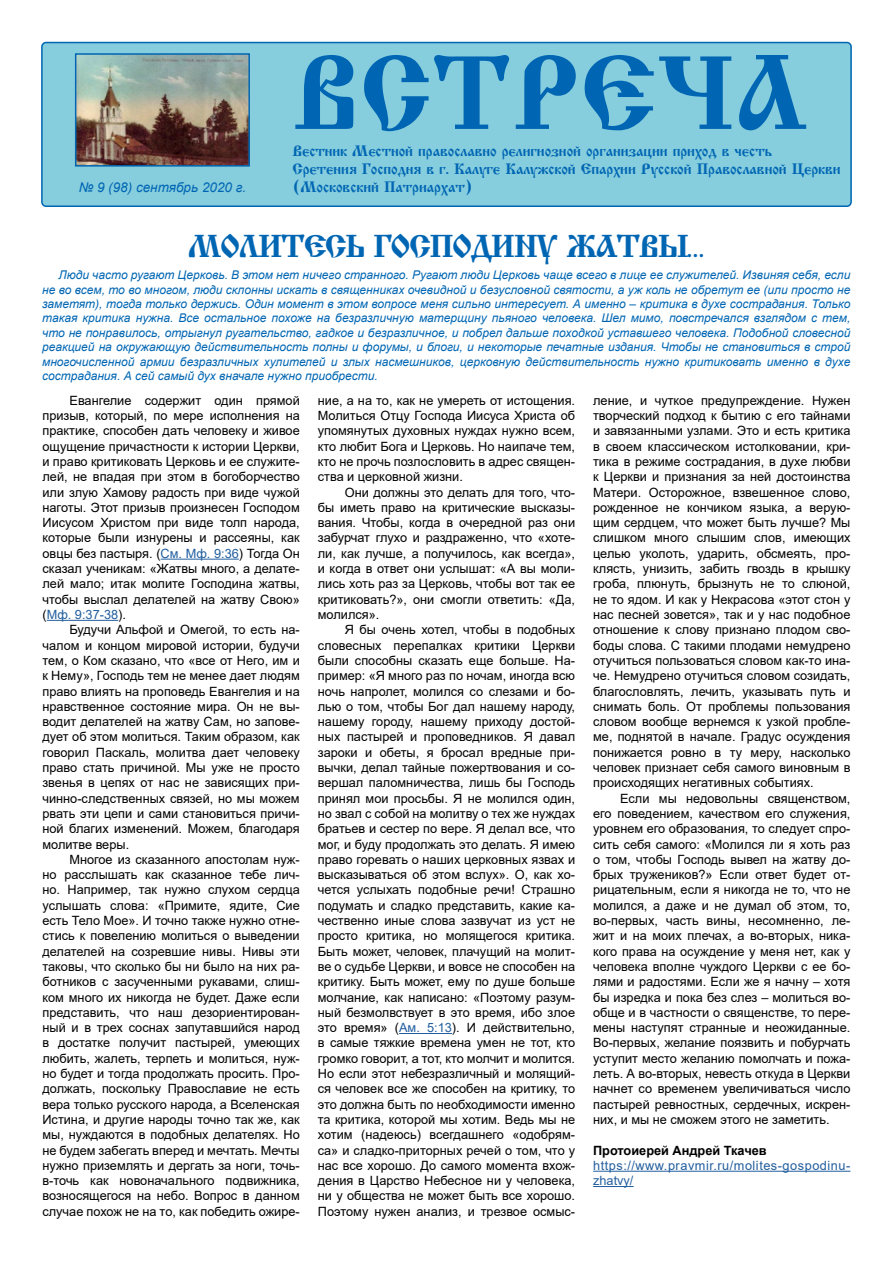
<style>
.page{position:relative;width:893px;height:1263px;background:#fff}
.page>*{position:absolute;margin:0;border:0;box-sizing:border-box;transform-origin:0 0}
.t1{font:103.5px "Izhitsa";color:#0066b3}
.t2{font:31.5px "Izhitsa";letter-spacing:-.05em;color:#0066b3}
.t3{font:15px/18px "Izhitsa";letter-spacing:-.01em;color:#0066b3}
.t4{font:italic 13.5px "Arial";color:#0066b3}
.t5{font:12.75px/15.3px "Arial";color:#000;text-align:justify}
.t6{font:12.75px/15.3px "Arial";letter-spacing:.04em;color:#215e9e}
.t7{font:700 12.75px "Arial";color:#000}
.t8{font:italic 12px/14.4px "Arial";color:#0066b3;text-align:justify}
.s1{font-family:"Geometria"}
.s2{color:#215e9e}
</style>
<div class="page">
<div style="left:42px;top:43px;width:809px;height:163px;background:#86cddd;border-radius:4px"></div>
<div style="left:41px;top:42px;width:811px;height:165px;border:2px solid #0066b3;border-radius:4px"></div>
<img style="left:78px;top:56px;width:169px;height:108px">
<div style="left:75px;top:53px;width:175px;height:114px;border:2px solid #0066b3"></div>
<hr style="left:161px;top:559px;width:78px;height:1px;background:#215e9e">
<hr style="left:47px;top:620px;width:71px;height:1px;background:#215e9e">
<hr style="left:399px;top:1033px;width:53px;height:1px;background:#215e9e">
<hr style="left:593px;top:1171px;width:257px;height:1px;background:#215e9e">
<hr style="left:593px;top:1186px;width:40px;height:1px;background:#215e9e">
<h1 class="t1" style="left:292px;top:35px;width:516px">ВСТРЕЧА</h1>
<p class="t3" style="left:292px;top:142px;width:550px">Вестник Местной православно религиозной организации приход в честь<br>Сретения Господня в г. Калуге Калужской Епархии Русской Православной Церкви</p>
<p class="t4" style="left:79px;top:178px;width:169px">№ 9 (98) сентябрь 2020 г.</p>
<p class="t3" style="left:292px;top:178px;width:182px">(Московский Патриархат)</p>
<h2 class="t2" style="left:188px;top:229px;width:519px">МОЛИТЕСЬ ГОСПОДИНУ ЖАТВЫ…<span class="s1">...</span></h2>
<p class="t8" style="left:42px;top:268px;width:810px;text-indent:16px">Люди часто ругают Церковь. В этом нет ничего странного. Ругают люди Церковь чаще всего в лице ее служителей. Извиняя себя, если не во всем, то во многом, люди склонны искать в священниках очевидной и безусловной святости, а уж коль не обретут ее (или просто не заметят), тогда только держись. Один момент в этом вопросе меня сильно интересует. А именно – критика в духе сострадания. Только такая критика нужна. Все остальное похоже на безразличную матерщину пьяного человека. Шел мимо, повстречался взглядом с тем, что не понравилось, отрыгнул ругательство, гадкое и безразличное, и побрел дальше походкой уставшего человека. Подобной словесной реакцией на окружающую действительность полны и форумы, и блоги, и некоторые печатные издания. Чтобы не становиться в строй многочисленной армии безразличных хулителей и злых насмешников, церковную действительность нужно критиковать именно в духе сострадания. А сей самый дух вначале нужно приобрести.</p>
<p class="t5" style="left:42px;top:393px;width:259px;text-indent:27px">Евангелие содержит один прямой призыв, который, по мере исполнения на практике, способен дать человеку и живое ощущение причастности к истории Церкви, и право критиковать Церковь и ее служите&shy;лей, не впадая при этом в богоборчество или злую Хамову радость при виде чужой наготы. Этот призыв произнесен Господом Иисусом Христом при виде толп народа, которые были изнурены и рассеяны, как овцы без пастыря. (<span class="s2">См. Мф. 9:36</span>) Тогда Он сказал ученикам: «Жатвы много, а делате&shy;лей мало; итак молите Господина жатвы, чтобы выслал делателей на жатву Свою» (<span class="s2">Мф. 9:37-38</span>).</p>
<p class="t5" style="left:42px;top:622px;width:259px;text-indent:27px">Будучи Альфой и Омегой, то есть на&shy;чалом и концом мировой истории, будучи тем, о Ком сказано, что «все от Него, им и к Нему», Господь тем не менее дает людям право влиять на проповедь Евангелия и на нравственное состояние мира. Он не вы&shy;водит делателей на жатву Сам, но запове&shy;дует об этом молиться. Таким образом, как говорил Паскаль, молитва дает человеку право стать причиной. Мы уже не просто звенья в цепях от нас не зависящих при&shy;чинно-следственных связей, но мы можем рвать эти цепи и сами становиться причи&shy;ной благих изменений. Можем, благодаря молитве веры.</p>
<p class="t5" style="left:42px;top:852px;width:259px;text-indent:27px">Многое из сказанного апостолам нуж&shy;но расслышать как сказанное тебе лич&shy;но. Например, так нужно слухом сердца услышать слова: «Примите, ядите, Сие есть Тело Мое». И точно также нужно отне&shy;стись к повелению молиться о выведении делателей на созревшие нивы. Нивы эти таковы, что сколько бы ни было на них ра&shy;ботников с засученными рукавами, слиш&shy;ком много их никогда не будет. Даже если представить, что наш дезориентирован&shy;ный и в трех соснах запутавшийся народ в достатке получит пастырей, умеющих любить, жалеть, терпеть и молиться, нуж&shy;но будет и тогда продолжать просить. Про&shy;должать, поскольку Православие не есть вера только русского народа, а Вселенская Истина, и другие народы точно так же, как мы, нуждаются в подобных делателях. Но не будем забегать вперед и мечтать. Мечты нужно приземлять и дергать за ноги, точь&shy;в-точь как новоначального подвижника, возносящегося на небо. Вопрос в данном случае похож не на то, как победить ожире-</p>
<p class="t5" style="left:318px;top:393px;width:259px">ние, а на то, как не умереть от истощения.<br>Молиться Отцу Господа Иисуса Христа об упомянутых духовных нуждах нужно всем, кто любит Бога и Церковь. Но наипаче тем, кто не прочь позлословить в адрес священ&shy;ства и церковной жизни.</p>
<p class="t5" style="left:318px;top:484px;width:259px;text-indent:27px">Они должны это делать для того, что&shy;бы иметь право на критические высказы&shy;вания. Чтобы, когда в очередной раз они забурчат глухо и раздраженно, что «хоте&shy;ли, как лучше, а получилось, как всегда», и когда в ответ они услышат: «А вы моли&shy;лись хоть раз за Церковь, чтобы вот так ее критиковать?», они смогли ответить: «Да, молился».</p>
<p class="t5" style="left:318px;top:622px;width:259px;text-indent:27px">Я бы очень хотел, чтобы в подобных словесных перепалках критики Церкви были способны сказать еще больше. На&shy;пример: «Я много раз по ночам, иногда всю ночь напролет, молился со слезами и бо&shy;лью о том, чтобы Бог дал нашему народу, нашему городу, нашему приходу достой&shy;ных пастырей и проповедников. Я давал зароки и обеты, я бросал вредные при&shy;вычки, делал тайные пожертвования и со&shy;вершал паломничества, лишь бы Господь принял мои просьбы. Я не молился один, но звал с собой на молитву о тех же нуждах братьев и сестер по вере. Я делал все, что мог, и буду продолжать это делать. Я имею право горевать о наших церковных язвах и высказываться об этом вслух». О, как хо&shy;чется услыхать подобные речи! Страшно подумать и сладко представить, какие ка&shy;чественно иные слова зазвучат из уст не просто критика, но молящегося критика.<br>Быть может, человек, плачущий на молит&shy;ве о судьбе Церкви, и вовсе не способен на критику. Быть может, ему по душе больше молчание, как написано: «Поэтому разум&shy;ный безмолвствует в это время, ибо злое это время» (<span class="s2">Ам. 5:13</span>). И действительно, в самые тяжкие времена умен не тот, кто громко говорит, а тот, кто молчит и молится.<br>Но если этот небезразличный и молящий&shy;ся человек все же способен на критику, то это должна быть по необходимости именно та критика, которой мы хотим. Ведь мы не хотим (надеюсь) всегдашнего «одобрям&shy;са» и сладко-приторных речей о том, что у нас все хорошо. До самого момента вхож&shy;дения в Царство Небесное ни у человека, ни у общества не может быть все хорошо.<br>Поэтому нужен анализ, и трезвое осмыс-</p>
<p class="t5" style="left:593px;top:393px;width:259px">ление, и чуткое предупреждение. Нужен творческий подход к бытию с его тайнами и завязанными узлами. Это и есть критика в своем классическом истолковании, кри&shy;тика в режиме сострадания, в духе любви к Церкви и признания за ней достоинства Матери. Осторожное, взвешенное слово, рожденное не кончиком языка, а верую&shy;щим сердцем, что может быть лучше? Мы слишком много слышим слов, имеющих целью уколоть, ударить, обсмеять, про&shy;клясть, унизить, забить гвоздь в крышку гроба, плюнуть, брызнуть не то слюной, не то ядом. И как у Некрасова «этот стон у нас песней зовется», так и у нас подобное отношение к слову признано плодом сво&shy;боды слова. С такими плодами немудрено отучиться пользоваться словом как-то ина&shy;че. Немудрено отучиться словом созидать, благословлять, лечить, указывать путь и снимать боль. От проблемы пользования словом вообще вернемся к узкой пробле&shy;ме, поднятой в начале. Градус осуждения понижается ровно в ту меру, насколько человек признает себя самого виновным в происходящих негативных событиях.</p>
<p class="t5" style="left:593px;top:790px;width:259px;text-indent:27px">Если мы недовольны священством, его поведением, качеством его служения, уровнем его образования, то следует спро&shy;сить себя самого: «Молился ли я хоть раз о том, чтобы Господь вывел на жатву до&shy;брых тружеников?» Если ответ будет от&shy;рицательным, если я никогда не то, что не молился, а даже и не думал об этом, то, во-первых, часть вины, несомненно, ле&shy;жит и на моих плечах, а во-вторых, ника&shy;кого права на осуждение у меня нет, как у человека вполне чуждого Церкви с ее бо&shy;лями и радостями. Если же я начну – хотя бы изредка и пока без слез – молиться во&shy;обще и в частности о священстве, то пере&shy;мены наступят странные и неожиданные.<br>Во-первых, желание поязвить и побурчать уступит место желанию помолчать и пожа&shy;леть. А во-вторых, невесть откуда в Церкви начнет со временем увеличиваться число пастырей ревностных, сердечных, искрен&shy;них, и мы не сможем этого не заметить.</p>
<p class="t7" style="left:593px;top:1141px;width:175px">Протоиерей Андрей Ткачев</p>
<p class="t6" style="left:593px;top:1158px;width:259px">https://www.pravmir.ru/molites-gospodinu&shy;zhatvy/</p>
</div>
